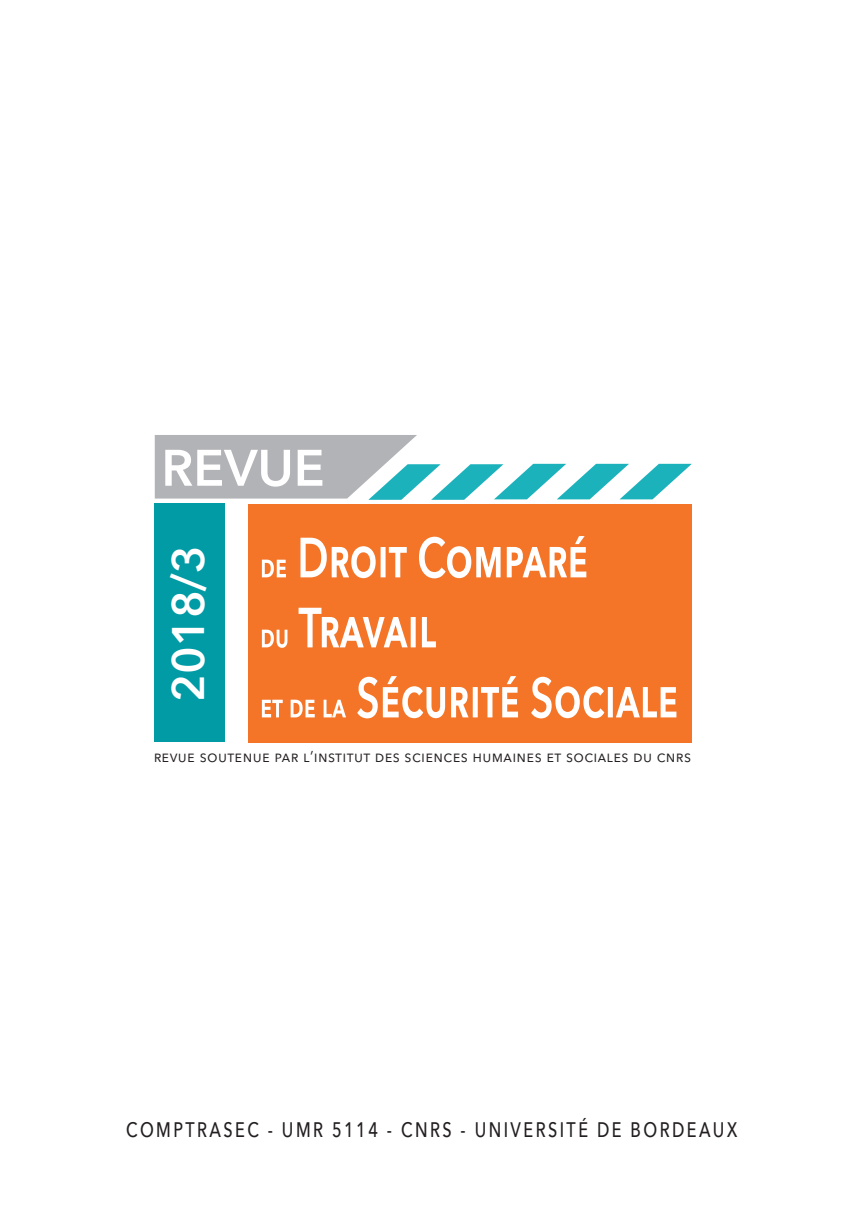
<style>
.page{position:relative;width:844px;height:1216px;background:#fff}
.page>*{position:absolute;margin:0;border:0;box-sizing:border-box;transform-origin:0 0}
.t1{font:600 50.75px "Avenir Next";color:#fff}
.t2{font:600 45.5px "Avenir Next";color:#fff}
.t3{font:500 21px "Avenir Next";letter-spacing:.15em;color:#231f20;scale:.77 1}
.Corps_Texte_actua{font:15.75px "Avenir Next";letter-spacing:.02em;color:#231f20}
</style>
<div class="page">
<div style="left:248px;top:504px;width:443px;height:238px;background:#f47527"></div>
<svg style="left:155px;top:435px;width:536px;height:65px"></svg>
<div style="left:154px;top:503px;width:70px;height:239px;background:#009ba5"></div>
<svg style="left:262px;top:676px;width:414px;height:42px"></svg>
<svg style="left:262px;top:607px;width:174px;height:41px"></svg>
<svg style="left:262px;top:536px;width:324px;height:42px"></svg>
<p class="t1" style="left:161px;top:424px;width:165px">REVUE</p>
<p class="t2" style="left:149px;top:701px;width:158px;rotate:-90deg">2018/3</p>
<p class="Corps_Texte_actua" style="left:154px;top:743px;width:538px">revue soutenue par l’institut des sciences humaines et sociales du cnrs</p>
<p class="t3" style="left:126px;top:1111px;width:795px">COMPTRASEC - UMR 5114 - CNRS - UNIVERSITÉ DE BORDEAUX</p>
</div>
